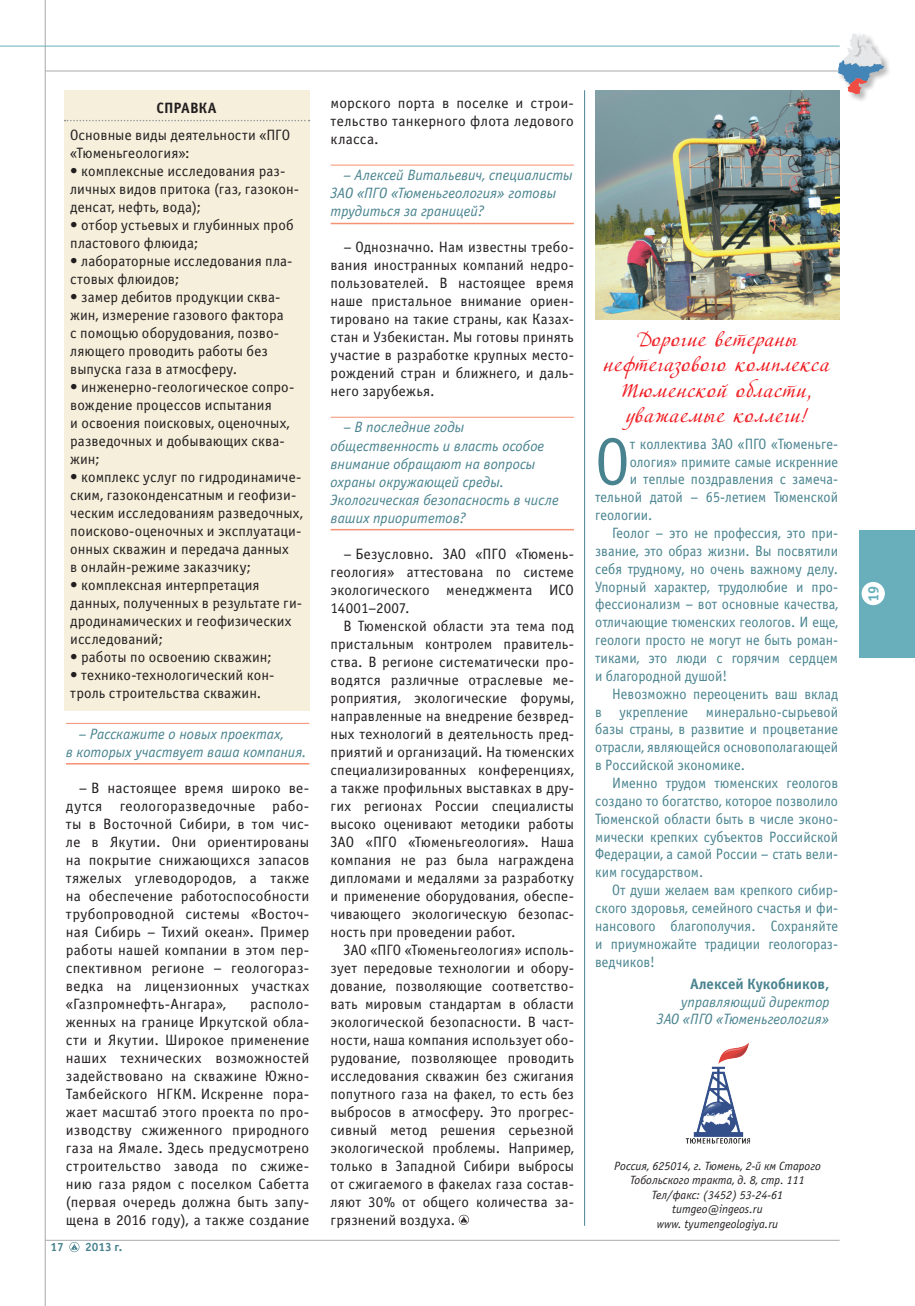
<style>
.page{position:relative;width:915px;height:1306px;background:#fff}
.page>*{position:absolute;margin:0;border:0;box-sizing:border-box;transform-origin:0 0}
.t1{font:66.6px "Officina Sans C";color:#49838f;scale:.93 1}
.t2{font:19.5px/25.5px "Adventure C";letter-spacing:.045em;color:#ee1d23;text-align:center}
.t3{font:15px/18px "Officina Sans C";letter-spacing:.01em;color:#231f20}
.t4{font:15px "Officina Sans C";color:#49838f;scale:.95 1}
.t5{font:italic 15px/18px "Officina Sans C";color:#49838f}
.t6{font:700 15px "Officina Sans C";color:#49838f}
.t7{font:700 15px "Officina Sans C";color:#231f20}
.t8{font:700 15px "Officina Sans C";color:#68afbb}
.t9{font:italic 12px/14.4px "Officina Sans C";color:#231f20;text-align:center}
.t10{font:700 12px "Officina Sans C";color:#49838f}
</style>
<div class="page">
<hr style="left:45px;top:1239px;width:794px;height:1px;background:#a8a9ad">
<svg style="left:69px;top:1242px;width:10px;height:9px"></svg>
<hr style="left:45px;top:0;width:1px;height:1305px;background:#a8a9ad">
<hr style="left:45px;top:71px;width:810px;height:1px;background:#a8a9ad">
<hr style="left:0;top:46px;width:839px;height:1px;background:#68afbb">
<div style="left:858px;top:530px;width:56px;height:127px;background:#68afbb"></div>
<div style="left:862px;top:582px;width:21px;height:22px;background:#fff;border-radius:50%"></div>
<div style="left:861px;top:582px;width:23px;height:23px;border:2px solid #fff;border-radius:50%"></div>
<div style="left:837px;top:60px;width:55px;height:32px;background:#231f20;opacity:.31"></div>
<div style="left:847px;top:78px;width:28px;height:25px;background:#231f20;opacity:.31"></div>
<svg style="left:837px;top:33px;width:46px;height:61px"></svg>
<hr style="left:66px;top:723px;width:243px;height:1px;background:#f69171">
<hr style="left:66px;top:763px;width:243px;height:1px;background:#f69171">
<hr style="left:330px;top:165px;width:243px;height:1px;background:#f69171">
<hr style="left:330px;top:223px;width:243px;height:1px;background:#f69171">
<hr style="left:330px;top:417px;width:243px;height:1px;background:#f69171">
<hr style="left:330px;top:529px;width:243px;height:1px;background:#f69171">
<svg style="left:458px;top:1214px;width:10px;height:10px"></svg>
<img style="left:685px;top:1043px;width:64px;height:101px">
<img style="left:595px;top:90px;width:244px;height:229px">
<div style="left:64px;top:90px;width:245px;height:620px;background:#f5efdb"></div>
<svg style="left:65px;top:120px;width:244px;height:1px"></svg>
<hr style="left:584px;top:90px;width:1px;height:1135px;background:#49838f">
<p class="t7" style="left:157px;top:100px;width:10px">справка</p>
<p class="t3" style="left:70px;top:126px;width:221px">Основные виды деятельности «ПГО «Тюменьгеология»:</p>
<p class="t3" style="left:70px;top:162px;width:230px">• комплексные исследования раз&shy;личных видов притока (газ, газокон&shy;денсат, нефть, вода);</p>
<p class="t3" style="left:70px;top:216px;width:225px">• отбор устьевых и глубинных проб пластового флюида;</p>
<p class="t3" style="left:70px;top:252px;width:224px">• лабораторные исследования пла&shy;стовых флюидов;</p>
<p class="t3" style="left:70px;top:288px;width:215px">• замер дебитов продукции сква&shy;жин, измерение газового фактора с помощью оборудования, позво&shy;ляющего проводить работы без выпуска газа в атмосферу.</p>
<p class="t3" style="left:70px;top:378px;width:226px">• инженерно-геологическое сопро&shy;вождение процессов испытания<br>и освоения поисковых, оценочных, разведочных и добывающих сква&shy;жин;</p>
<p class="t3" style="left:70px;top:468px;width:234px">• комплекс услуг по гидродинамиче&shy;ским, газоконденсатным и геофизи&shy;ческим исследованиям разведочных, поисково‑оценочных и эксплуатаци&shy;онных скважин и передача данных<br>в онлайн-режиме заказчику;</p>
<p class="t3" style="left:70px;top:576px;width:233px">• комплексная интерпретация данных, полученных в результате ги&shy;дродинамических и геофизических исследований;</p>
<p class="t3" style="left:70px;top:648px;width:203px">• работы по освоению скважин;</p>
<p class="t3" style="left:70px;top:666px;width:206px">• технико-технологический кон&shy;троль строительства скважин.</p>
<p class="t5" style="left:66px;top:725px;width:242px;text-indent:13px">– Расскажите о новых проектах,<br>в которых участвует ваша компания.</p>
<p class="t3" style="left:66px;top:779px;width:245px;text-align:justify;text-indent:13px">– В настоящее время широко ве&shy;дутся геологоразведочные рабо&shy;ты в Восточной Сибири, в том чис&shy;ле в Якутии. Они ориентированы на покрытие снижающихся запасов тяжелых углеводородов, а также на обеспечение работоспособности трубопроводной системы «Восточ&shy;ная Сибирь – Тихий океан». Пример работы нашей компании в этом пер&shy;спективном регионе – геологораз&shy;ведка на лицензионных участках «Газпромнефть-Ангара»,</p>
<p class="t3" style="left:66px;top:995px;width:245px;text-align:justify;text-indent:184px">располо&shy;женных на границе Иркутской обла&shy;сти и Якутии. Широкое применение наших технических возможностей задействовано на скважине Южно-Тамбейского НГКМ. Искренне пора&shy;жает масштаб этого проекта по про&shy;изводству сжиженного природного газа на Ямале. Здесь предусмотрено строительство завода по сжиже&shy;нию газа рядом с поселком Сабетта (первая очередь должна быть запу&shy;щена в 2016 году), а также создание</p>
<p class="t10" style="left:50px;top:1239px;width:15px">17</p>
<p class="t10" style="left:85px;top:1239px;width:39px">2013 г.</p>
<p class="t3" style="left:330px;top:95px;width:245px;text-align:justify">морского порта в поселке и строи&shy;тельство танкерного флота ледового класса.</p>
<p class="t5" style="left:330px;top:167px;width:244px;text-indent:13px">– Алексей Витальевич, специалисты<br>ЗАО «ПГО «Тюменьгеология» готовы трудиться за границей?</p>
<p class="t3" style="left:330px;top:239px;width:245px;text-align:justify;text-indent:13px">– Однозначно. Нам известны требо&shy;вания иностранных компаний недро&shy;пользователей. В настоящее время наше пристальное внимание ориен&shy;тировано на такие страны, как Казах&shy;стан и Узбекистан. Мы готовы принять участие в разработке крупных место&shy;рождений стран и ближнего, и даль&shy;него зарубежья.</p>
<p class="t5" style="left:330px;top:419px;width:229px;text-indent:13px">– В последние годы общественность и власть особое внимание обращают на вопросы охраны окружающей среды.<br>Экологическая безопасность в числе ваших приоритетов?</p>
<p class="t3" style="left:330px;top:545px;width:245px;text-align:justify;text-indent:13px">– Безусловно. ЗАО «ПГО «Тюмень&shy;геология» аттестована по системе экологического менеджмента ИСО 14001–2007.</p>
<p class="t3" style="left:330px;top:617px;width:245px;text-align:justify;text-indent:13px">В Тюменской области эта тема под пристальным контролем правитель&shy;ства. В регионе систематически про&shy;водятся различные отраслевые ме&shy;роприятия, экологические форумы, направленные на внедрение безвред&shy;ных технологий в деятельность пред&shy;приятий и организаций. На тюменских специализированных конференциях, а также профильных выставках в дру&shy;гих регионах России специалисты высоко оценивают методики работы ЗАО «ПГО «Тюменьгеология». Наша компания не раз была награждена дипломами и медалями за разработку и применение оборудования, обеспе&shy;чивающего экологическую безопас&shy;ность при проведении работ.</p>
<p class="t3" style="left:330px;top:941px;width:245px;text-align:justify;text-indent:13px">ЗАО «ПГО «Тюменьгеология» исполь&shy;зует передовые технологии и обору&shy;дование, позволяющие соответство&shy;вать мировым стандартам в области экологической безопасности. В част&shy;ности, наша компания использует обо&shy;рудование, позволяющее проводить исследования скважин без сжигания попутного газа на факел, то есть без выбросов в атмосферу. Это прогрес&shy;сивный метод решения серьезной экологической проблемы. Например, только в Западной Сибири выбросы от сжигаемого в факелах газа состав&shy;ляют 30% от общего количества за&shy;грязнений воздуха.</p>
<h2 class="t2" style="left:603px;top:328px;width:227px">Дорогие ветераны нефтегазового комплекса<br>Тюменской области, уважаемые коллеги!</h2>
<h1 class="t1" style="left:595px;top:426px;width:39px">О</h1>
<p class="t4" style="left:629px;top:435px;width:221px">т коллектива ЗАО «ПГО «Тюменьге-</p>
<p class="t4" style="left:629px;top:453px;width:221px">ология» примите самые искренние</p>
<p class="t4" style="left:629px;top:471px;width:221px">и теплые поздравления с замеча-</p>
<p class="t4" style="left:595px;top:489px;width:257px">тельной датой – 65‑летием Тюменской</p>
<p class="t4" style="left:595px;top:507px;width:62px">геологии.</p>
<p class="t4" style="left:612px;top:525px;width:239px">Геолог – это не профессия, это при-</p>
<p class="t4" style="left:595px;top:542px;width:257px">звание, это образ жизни. Вы посвятили</p>
<p class="t4" style="left:595px;top:560px;width:257px">себя трудному, но очень важному делу.</p>
<p class="t4" style="left:595px;top:578px;width:257px">Упорный характер, трудолюбие и про-</p>
<p class="t4" style="left:595px;top:596px;width:257px">фессионализм – вот основные качества,</p>
<p class="t4" style="left:595px;top:614px;width:257px">отличающие тюменских геологов. И еще,</p>
<p class="t4" style="left:595px;top:632px;width:257px">геологи просто не могут не быть роман-</p>
<p class="t4" style="left:595px;top:649px;width:257px">тиками, это люди с горячим сердцем</p>
<p class="t4" style="left:595px;top:667px;width:140px">и благородной душой!</p>
<p class="t4" style="left:612px;top:685px;width:239px">Невозможно переоценить ваш вклад</p>
<p class="t4" style="left:595px;top:703px;width:257px">в укрепление минерально-сырьевой</p>
<p class="t4" style="left:595px;top:721px;width:257px">базы страны, в развитие и процветание</p>
<p class="t4" style="left:595px;top:739px;width:257px">отрасли, являющейся основополагающей</p>
<p class="t4" style="left:595px;top:757px;width:159px">в Российской экономике.</p>
<p class="t4" style="left:612px;top:774px;width:239px">Именно трудом тюменских геологов</p>
<p class="t4" style="left:595px;top:792px;width:257px">создано то богатство, которое позволило</p>
<p class="t4" style="left:595px;top:810px;width:257px">Тюменской области быть в числе эконо-</p>
<p class="t4" style="left:595px;top:828px;width:257px">мически крепких субъектов Российской</p>
<p class="t4" style="left:595px;top:846px;width:257px">Федерации, а самой России – стать вели-</p>
<p class="t4" style="left:595px;top:864px;width:115px">ким государством.</p>
<p class="t4" style="left:612px;top:882px;width:239px">От души желаем вам крепкого сибир-</p>
<p class="t4" style="left:595px;top:899px;width:257px">ского здоровья, семейного счастья и фи-</p>
<p class="t4" style="left:595px;top:917px;width:257px">нансового благополучия. Сохраняйте</p>
<p class="t4" style="left:595px;top:935px;width:257px">и приумножайте традиции геологораз-</p>
<p class="t4" style="left:595px;top:953px;width:64px">ведчиков!</p>
<p class="t6" style="left:689px;top:975px;width:141px">Алексей Кукобников,</p>
<p class="t5" style="left:656px;top:992px;width:174px;text-align:right">управляющий директор<br>ЗАО «ПГО «Тюменьгеология»</p>
<p class="t9" style="left:614px;top:1158px;width:208px">Россия, 625014, г. Тюмень, 2-й км Старого<br>Тобольского тракта, д. 8, стр. 111<br>Тел/факс: (3452) 53-24-61 tumgeo@ingeos.ru<br>www. tyumengeologiya.ru</p>
<p class="t8" style="left:864px;top:602px;width:18px;rotate:-90deg">19</p>
</div>
